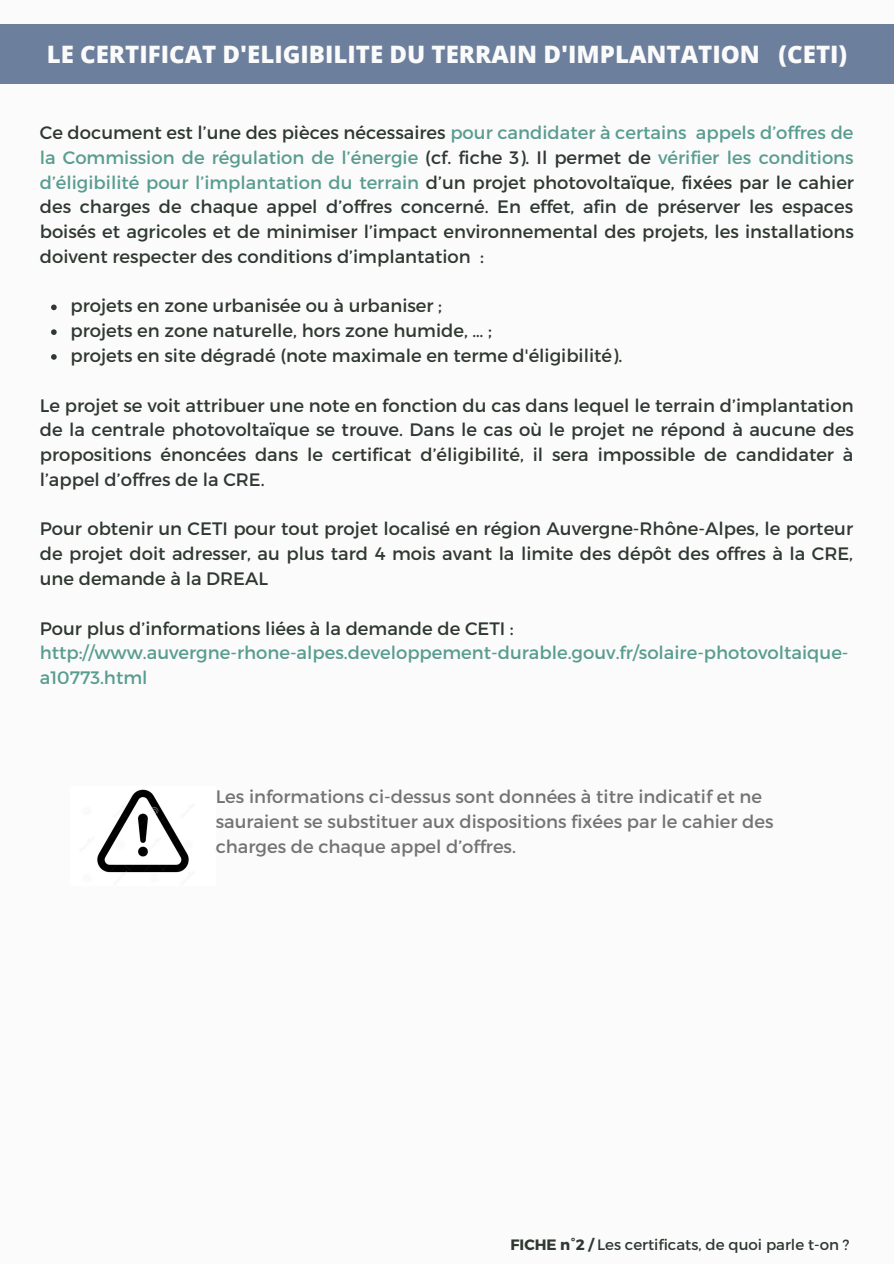
<style>
.page{position:relative;width:894px;height:1264px;background:#fff}
.page>*{position:absolute;margin:0;border:0;box-sizing:border-box;transform-origin:0 0}
.t1{font:800 24px "Open Sans";color:#fbfbfb}
.t2{font:18px/24.8px "Montserrat";color:#2f3831;text-align:justify}
.t3{font:18px/24.8px "Montserrat";color:#737373}
.t4{font:18px/24.8px "Montserrat";color:#599c90}
.t5{font:15px "Montserrat";color:#2f3831}
.s1{color:#599c90}
.s2{font-weight:700}
</style>
<div class="page">
<div style="left:0;top:0;width:893px;height:1263px;background:#fbfbfb"></div>
<div style="left:0;top:25px;width:893px;height:59px;background:#6c7f9d"></div>
<svg style="left:51px;top:304px;width:6px;height:6px"></svg>
<svg style="left:51px;top:329px;width:6px;height:6px"></svg>
<svg style="left:51px;top:354px;width:6px;height:6px"></svg>
<img style="left:97px;top:789px;width:92px;height:84px">
<p class="t1" style="left:47px;top:38px;width:801px">LE CERTIFICAT D'ELIGIBILITE DU TERRAIN D'IMPLANTATION (CETI)</p>
<p class="t2" style="left:40px;top:119px;width:815px">Ce document est l’une des pièces nécessaires <span class="s1">pour candidater à certains appels d’offres de la Commission de régulation de l’énergie</span> (cf. fiche 3). Il permet de <span class="s1">vérifier les conditions d’éligibilité pour l’implantation du terrain</span> d’un projet photovoltaïque, fixées par le cahier des charges de chaque appel d’offres concerné. En effet, afin de préserver les espaces boisés et agricoles et de minimiser l’impact environnemental des projets, les installations doivent respecter des conditions d’implantation :</p>
<p class="t2" style="left:70px;top:293px;width:373px">projets en zone urbanisée ou à urbaniser ;</p>
<p class="t2" style="left:70px;top:317px;width:423px">projets en zone naturelle, hors zone humide, … ;</p>
<p class="t2" style="left:70px;top:342px;width:553px">projets en site dégradé (note maximale en terme d'éligibilité).</p>
<p class="t2" style="left:40px;top:392px;width:815px">Le projet se voit attribuer une note en fonction du cas dans lequel le terrain d’implantation de la centrale photovoltaïque se trouve. Dans le cas où le projet ne répond à aucune des propositions énoncées dans le certificat d’éligibilité, il sera impossible de candidater à l’appel d’offres de la CRE.</p>
<p class="t2" style="left:40px;top:516px;width:814px">Pour obtenir un CETI pour tout projet localisé en région Auvergne-Rhône-Alpes, le porteur de projet doit adresser, au plus tard 4 mois avant la limite des dépôt des offres à la CRE, une demande à la DREAL</p>
<p class="t2" style="left:40px;top:615px;width:475px">Pour plus d’informations liées à la demande de CETI :</p>
<p class="t4" style="left:40px;top:639px;width:810px">http://www.auvergne-rhone-alpes.developpement-durable.gouv.fr/solaire-photovoltaique&shy;a10773.html</p>
<p class="t3" style="left:215px;top:783px;width:559px">Les informations ci-dessus sont données à titre indicatif et ne sauraient se substituer aux dispositions fixées par le cahier des charges de chaque appel d’offres.</p>
<p class="t5" style="left:510px;top:1235px;width:340px"><span class="s2">FICHE n°2 /</span> Les certificats, de quoi parle t-on ?</p>
</div>
